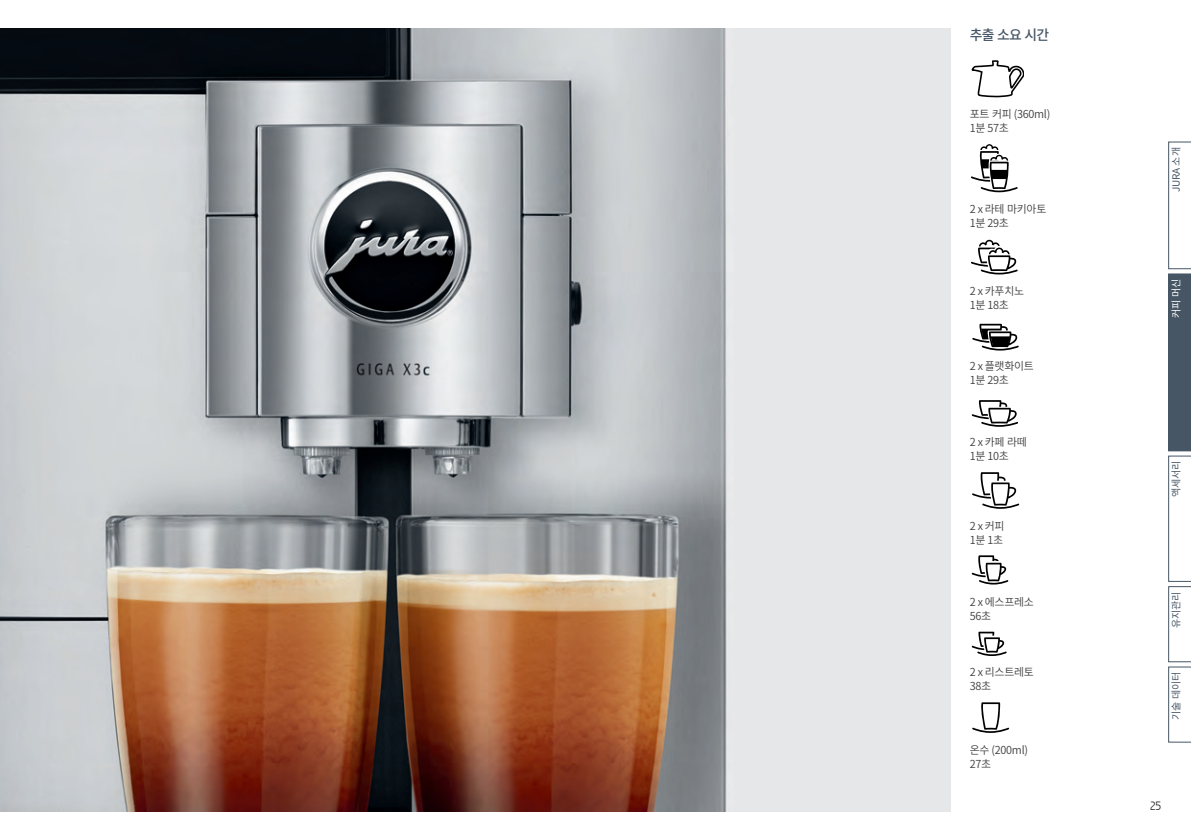
<style>
.page{position:relative;width:1191px;height:840px;background:#fff}
.page>*{position:absolute;margin:0;border:0;box-sizing:border-box;transform-origin:0 0}
.t1{font:500 14px "Noto Sans CJ Kkr";color:#465664}
.t2{font:12px "Stalemate LF Light";color:#231f20}
.t3{font:600 11px "Noto Sans CJ Kkr";letter-spacing:-.025em;color:#3e3e3f}
.t4{font:10px "Noto Sans CJ Kkr";letter-spacing:-.01em;color:#465664}
.t5{font:10px "Noto Sans CJ Kkr";color:#fff}
</style>
<div class="page">
<img style="left:0;top:28px;width:950px;height:783px">
<svg style="left:971px;top:60px;width:52px;height:38px"></svg>
<svg style="left:971px;top:144px;width:46px;height:48px"></svg>
<svg style="left:971px;top:240px;width:46px;height:34px"></svg>
<svg style="left:972px;top:323px;width:46px;height:27px"></svg>
<svg style="left:971px;top:400px;width:46px;height:26px"></svg>
<svg style="left:972px;top:472px;width:47px;height:36px"></svg>
<svg style="left:971px;top:555px;width:37px;height:29px"></svg>
<svg style="left:971px;top:631px;width:35px;height:24px"></svg>
<svg style="left:972px;top:702px;width:37px;height:30px"></svg>
<svg style="left:1168px;top:142px;width:23px;height:600px"></svg>
<p class="t1" style="left:969px;top:26px;width:81px">추출 소요 시간</p>
<p class="t3" style="left:969px;top:108px;width:82px">포트 커피 (360ml)</p>
<p class="t3" style="left:969px;top:122px;width:41px">1분 57초</p>
<p class="t3" style="left:969px;top:203px;width:78px">2 x 라테 마키아토</p>
<p class="t3" style="left:969px;top:217px;width:41px">1분 29초</p>
<p class="t3" style="left:969px;top:284px;width:56px">2 x 카푸치노</p>
<p class="t3" style="left:969px;top:298px;width:41px">1분 18초</p>
<p class="t3" style="left:969px;top:360px;width:66px">2 x 플랫화이트</p>
<p class="t3" style="left:969px;top:374px;width:41px">1분 29초</p>
<p class="t3" style="left:969px;top:435px;width:59px">2 x 카페 라떼</p>
<p class="t3" style="left:969px;top:449px;width:41px">1분 10초</p>
<p class="t3" style="left:969px;top:519px;width:36px">2 x 커피</p>
<p class="t3" style="left:969px;top:533px;width:35px">1분 1초</p>
<p class="t3" style="left:969px;top:595px;width:66px">2 x 에스프레소</p>
<p class="t3" style="left:969px;top:609px;width:23px">56초</p>
<p class="t3" style="left:969px;top:665px;width:66px">2 x 리스트레토</p>
<p class="t3" style="left:969px;top:679px;width:23px">38초</p>
<p class="t3" style="left:969px;top:743px;width:60px">온수 (200ml)</p>
<p class="t3" style="left:969px;top:757px;width:23px">27초</p>
<p class="t4" style="left:1170px;top:192px;width:46px;rotate:-90deg">JURA 소개</p>
<p class="t5" style="left:1170px;top:318px;width:41px;rotate:-90deg">커피 머신</p>
<p class="t4" style="left:1170px;top:497px;width:38px;rotate:-90deg">액세서리</p>
<p class="t4" style="left:1170px;top:627px;width:38px;rotate:-90deg">유지관리</p>
<p class="t4" style="left:1170px;top:719px;width:50px;rotate:-90deg">기술 데이터</p>
<p class="t2" style="left:1150px;top:798px;width:13px">25</p>
</div>
